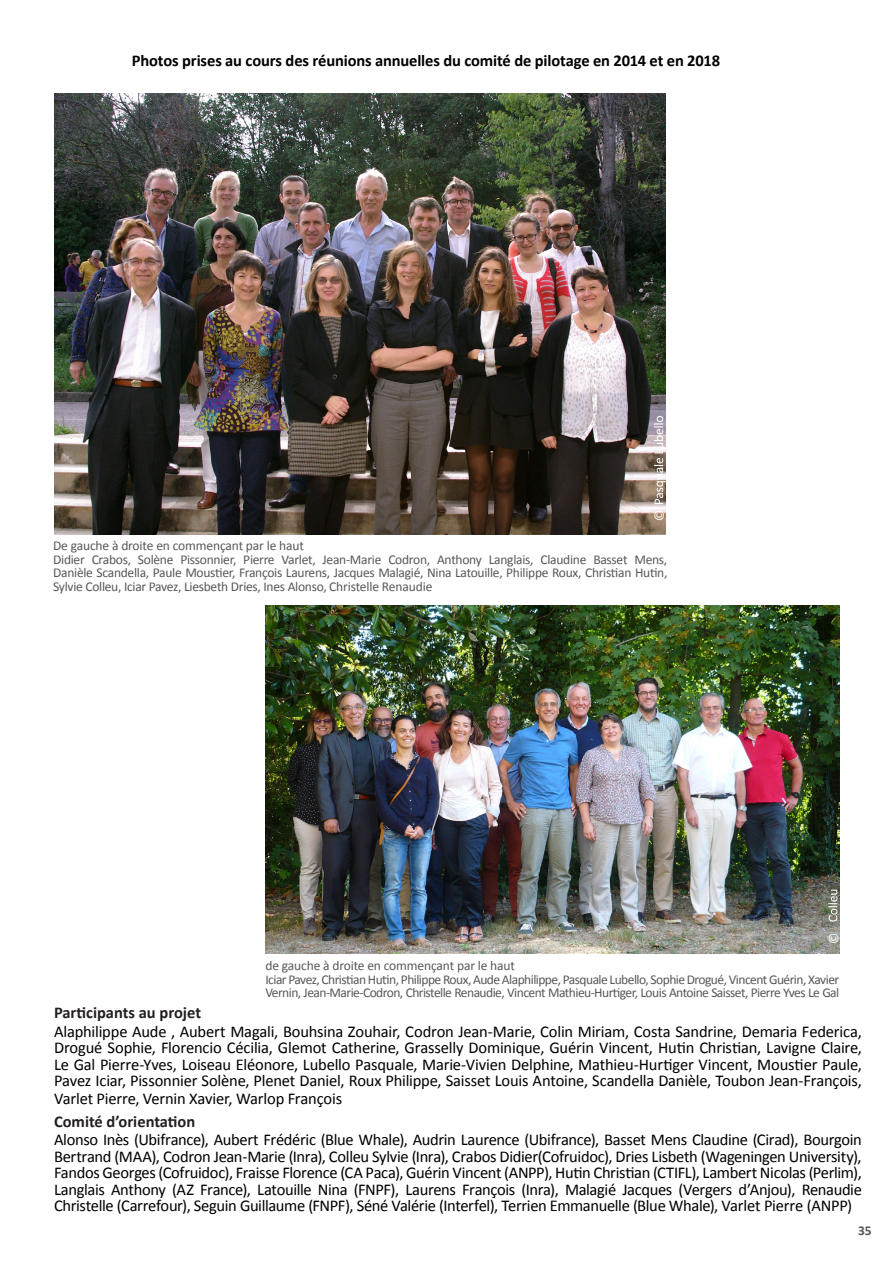
<style>
.page{position:relative;width:893px;height:1263px;background:#fff}
.page>*{position:absolute;margin:0;border:0;box-sizing:border-box;transform-origin:0 0}
.texte{font:16.5px/16.5px "Calibri";letter-spacing:-.015em;color:#000;text-align:justify}
.texte-2{font:700 16.5px "Calibri";letter-spacing:-.01em;color:#000}
.chapo{font:700 16.5px "Calibri";color:#231f20}
.bibiliographie{font:13.5px/13.5px "Calibri";letter-spacing:-.04em;color:#57585a}
.bibiliographie-2{font:13.5px "Calibri";letter-spacing:-.01em;color:#57585a}
.t1{font:700 13.5px "Calibri";color:#57585a}
.bibiliographie-3{font:13.5px "Calibri";color:#fff}
</style>
<div class="page">
<img style="left:54px;top:94px;width:611px;height:440px">
<svg style="left:654px;top:416px;width:11px;height:88px"></svg>
<img style="left:265px;top:606px;width:575px;height:348px">
<svg style="left:828px;top:890px;width:9px;height:32px"></svg>
<p class="texte-2" style="left:132px;top:50px;width:590px">Photos prises au cours des réunions annuelles du comité de pilotage en 2014 et en 2018</p>
<p class="bibiliographie-3" style="left:651px;top:521px;width:13px;rotate:-90deg">©</p>
<p class="bibiliographie-2" style="left:53px;top:537px;width:252px">De gauche à droite en commençant par le haut</p>
<p class="bibiliographie" style="left:53px;top:552px;width:616px;text-align:justify">Didier Crabos, Solène Pissonnier, Pierre Varlet, Jean-Marie Codron, Anthony Langlais, Claudine Basset Mens, Danièle Scandella, Paule Moustier, François Laurens, Jacques Malagié, Nina Latouille, Philippe Roux, Christian Hutin, Sylvie Colleu, Iciar Pavez, Liesbeth Dries, Ines Alonso, Christelle Renaudie</p>
<p class="bibiliographie-3" style="left:825px;top:944px;width:13px;rotate:-90deg">©</p>
<p class="bibiliographie-2" style="left:265px;top:957px;width:251px">de gauche à droite en commençant par le haut</p>
<p class="bibiliographie" style="left:265px;top:973px;width:575px">Iciar Pavez, Christian Hutin, Philippe Roux, Aude Alaphilippe, Pasquale Lubello, Sophie Drogué, Vincent Guérin, Xavier<br>Vernin, Jean-Marie-Codron, Christelle Renaudie, Vincent Mathieu-Hurtiger, Louis Antoine Saisset, Pierre Yves Le Gal</p>
<p class="chapo" style="left:54px;top:1002px;width:149px">Participants au projet</p>
<p class="texte" style="left:54px;top:1023px;width:809px">Alaphilippe Aude , Aubert Magali, Bouhsina Zouhair, Codron Jean-Marie, Colin Miriam, Costa Sandrine, Demaria Federica, Drogué Sophie, Florencio Cécilia, Glemot Catherine, Grasselly Dominique, Guérin Vincent, Hutin Christian, Lavigne Claire, Le Gal Pierre-Yves, Loiseau Eléonore, Lubello Pasquale, Marie-Vivien Delphine, Mathieu-Hurtiger Vincent, Moustier Paule, Pavez Iciar, Pissonnier Solène, Plenet Daniel, Roux Philippe, Saisset Louis Antoine, Scandella Danièle, Toubon Jean-François,</p>
<p class="texte" style="left:54px;top:1091px;width:290px">Varlet Pierre, Vernin Xavier, Warlop François</p>
<p class="chapo" style="left:54px;top:1111px;width:143px">Comité d’orientation</p>
<p class="texte" style="left:54px;top:1132px;width:809px">Alonso Inès (Ubifrance), Aubert Frédéric (Blue Whale), Audrin Laurence (Ubifrance), Basset Mens Claudine (Cirad), Bourgoin Bertrand (MAA), Codron Jean-Marie (Inra), Colleu Sylvie (Inra), Crabos Didier(Cofruidoc), Dries Lisbeth (Wageningen University), Fandos Georges (Cofruidoc), Fraisse Florence (CA Paca), Guérin Vincent (ANPP), Hutin Christian (CTIFL), Lambert Nicolas (Perlim), Langlais Anthony (AZ France), Latouille Nina (FNPF), Laurens François (Inra), Malagié Jacques (Vergers d’Anjou), Renaudie Christelle (Carrefour), Seguin Guillaume (FNPF), Séné Valérie (Interfel), Terrien Emmanuelle (Blue Whale), Varlet Pierre (ANPP)</p>
<p class="t1" style="left:858px;top:1222px;width:15px">35</p>
</div>
